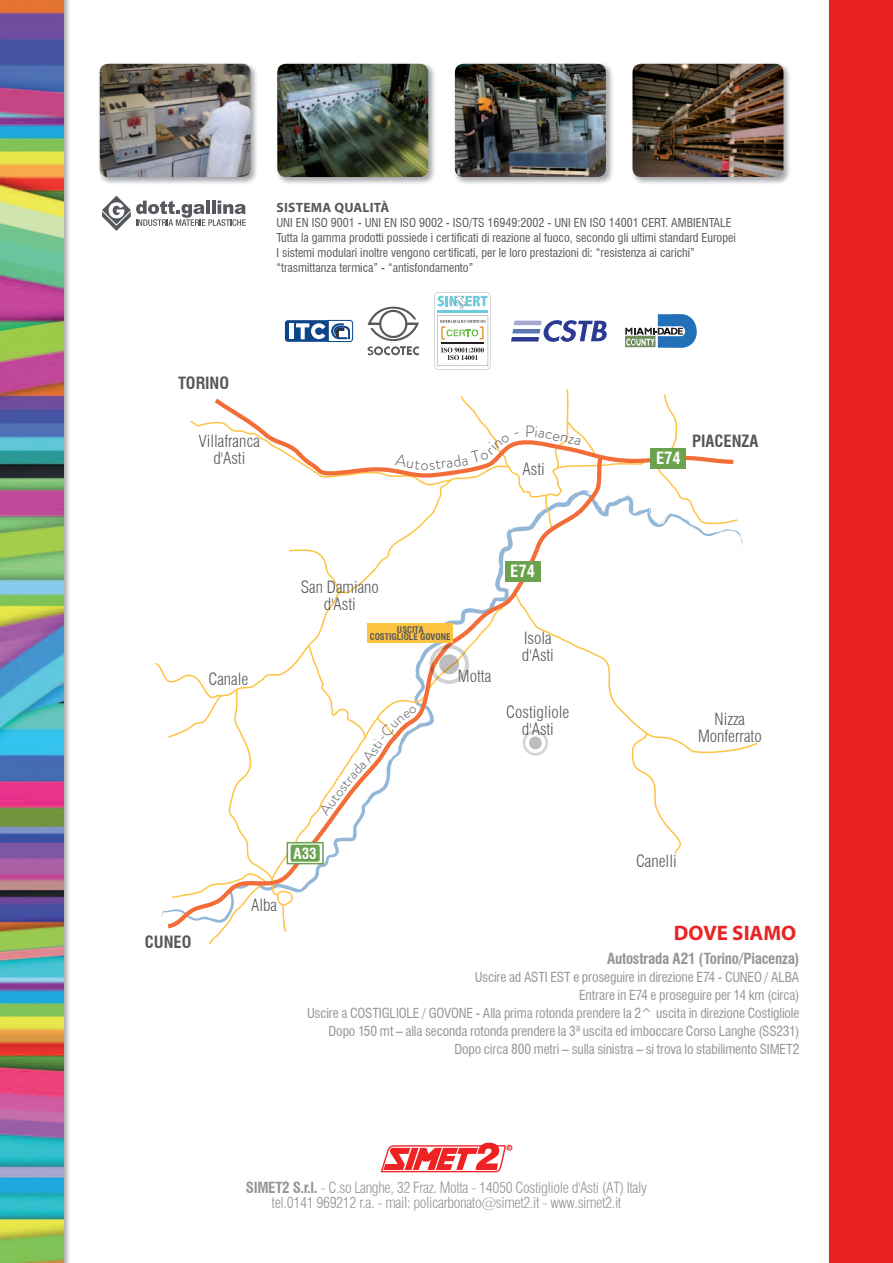
<style>
.page{position:relative;width:893px;height:1263px;background:#fff}
.page>*{position:absolute;margin:0;border:0;box-sizing:border-box;transform-origin:0 0}
.t1{font:700 21px "Myriad Pro";color:#e92323}
.t2{font:300 condensed 16.5px/16.5px "Swiss 721 BT";color:#57585a;text-align:center}
.t3{font:700 condensed 16.5px "Swiss 721 BT";color:#57585a}
.t4{font:700 condensed 16.5px "Swiss 721 BT";color:#fff}
.t5{font:300 16.5px "Brandon Grotesque";color:#57585a}
.t6{font:300 condensed 16.5px "Swiss 721 BT";color:#4e4f50}
.t7{font:300 condensed 15px/15px "Swiss 721 BT";letter-spacing:-.025em;color:#939598;text-align:center}
.t8{font:700 condensed 15px "Swiss 721 BT";letter-spacing:-.015em;color:#939598}
.t9{font:700 condensed 15px "Swiss 721 BT";color:#fff}
.t10{font:condensed 13.5px/18px "Swiss 721 BT";letter-spacing:-.01em;color:#939598;text-align:right}
.t11{font:700 13.5px "Myriad Pro";letter-spacing:.02em;color:#57585a}
.t12{font:condensed 12px/15px "Swiss 721 BT";color:#57585a}
.t13{font:700 condensed 9px/7.6px "Swiss 721 BT";color:#57585a;text-align:center}
.s1{color:#4e4f50}
.s2{font-weight:700}
</style>
<div class="page">
<svg style="left:381px;top:1143px;width:131px;height:29px"></svg>
<img style="left:63px;top:0;width:7px;height:1263px">
<img style="left:0;top:0;width:63px;height:1263px">
<img style="left:828px;top:0;width:1px;height:1263px">
<div style="left:829px;top:0;width:64px;height:1263px;background:#e92323"></div>
<img style="left:454px;top:63px;width:159px;height:121px">
<img style="left:455px;top:64px;width:151px;height:113px;border-radius:9px">
<img style="left:99px;top:63px;width:158px;height:121px">
<img style="left:100px;top:64px;width:151px;height:113px;border-radius:9px">
<img style="left:632px;top:63px;width:158px;height:121px">
<img style="left:632px;top:64px;width:151px;height:113px;border-radius:9px">
<img style="left:277px;top:63px;width:158px;height:121px">
<img style="left:277px;top:64px;width:151px;height:113px;border-radius:9px">
<svg style="left:102px;top:196px;width:144px;height:35px"></svg>
<svg style="left:367px;top:307px;width:52px;height:49px"></svg>
<svg style="left:435px;top:293px;width:55px;height:76px"></svg>
<hr style="left:437px;top:310px;width:51px;height:3px;background:#6cccdc">
<svg style="left:625px;top:314px;width:72px;height:34px"></svg>
<svg style="left:285px;top:320px;width:68px;height:22px"></svg>
<svg style="left:511px;top:320px;width:96px;height:22px"></svg>
<svg style="left:289px;top:530px;width:266px;height:200px"></svg>
<svg style="left:429px;top:645px;width:40px;height:39px"></svg>
<svg style="left:514px;top:593px;width:243px;height:261px"></svg>
<div style="left:529px;top:736px;width:13px;height:13px;background:#bcbdc0;border-radius:50%"></div>
<div style="left:505px;top:561px;width:35px;height:21px;background:#6aa24e"></div>
<div style="left:368px;top:623px;width:85px;height:20px;background:#fec340"></div>
<svg style="left:190px;top:389px;width:547px;height:141px"></svg>
<svg style="left:168px;top:645px;width:249px;height:299px"></svg>
<p class="t11" style="left:277px;top:202px;width:114px">SISTEMA QUALITÀ</p>
<p class="t12" style="left:276px;top:215px;width:461px">UNI EN ISO 9001 - UNI EN ISO 9002 - ISO/TS 16949:2002 - UNI EN ISO 14001 CERT. AMBIENTALE Tutta la gamma prodotti possiede i certificati di reazione al fuoco, secondo gli ultimi standard Europei I sistemi modulari inoltre vengono certificati, per le loro prestazioni di: “resistenza ai carichi” “trasmittanza termica” - “antisfondamento”</p>
<p class="t3" style="left:178px;top:374px;width:53px">TORINO</p>
<p class="t2" style="left:199px;top:433px;width:63px">Villafranca d'Asti</p>
<p class="t2" style="left:208px;top:670px;width:41px">Canale</p>
<p class="t5" style="left:547px;top:427px;width:31px;rotate:11deg">cenz</p>
<p class="t2" style="left:523px;top:461px;width:24px">Asti</p>
<p class="t2" style="left:301px;top:579px;width:80px">San Damiano d'Asti</p>
<p class="t13" style="left:370px;top:626px;width:82px">USCITA<br>COSTIGLIOLE GOVONE</p>
<p class="t2" style="left:458px;top:668px;width:35px"><span class="s1">M</span>otta</p>
<p class="t4" style="left:510px;top:561px;width:26px">E74</p>
<p class="t2" style="left:522px;top:630px;width:34px;text-align:left">Isola d'Asti</p>
<p class="t2" style="left:506px;top:704px;width:65px">Costigliole ' ti</p>
<p class="t6" style="left:522px;top:719px;width:26px">dAs</p>
<p class="t4" style="left:656px;top:448px;width:26px">E74</p>
<p class="t3" style="left:692px;top:431px;width:68px">PIACENZA</p>
<p class="t2" style="left:698px;top:711px;width:65px">Nizza<br>Monferrato</p>
<p class="t9" style="left:294px;top:844px;width:25px">A33</p>
<p class="t2" style="left:636px;top:853px;width:42px">Canelli</p>
<p class="t3" style="left:145px;top:932px;width:48px">CUNEO</p>
<p class="t2" style="left:251px;top:897px;width:28px">Alba</p>
<h1 class="t1" style="left:674px;top:925px;width:124px">DOVE SIAMO</h1>
<p class="t8" style="left:607px;top:949px;width:194px">Autostrada A21 (Torino/Piacenza)</p>
<p class="t10" style="left:307px;top:968px;width:494px">Uscire ad ASTI EST e proseguire in direzione E74 - CUNEO / ALBA<br>Entrare in E74 e proseguire per 14 km (circa)<br>Uscire a COSTIGLIOLE / GOVONE - Alla prima rotonda prendere la 2^ uscita in direzione Costigliole Dopo 150 mt – alla seconda rotonda prendere la 3ª uscita ed imboccare Corso Langhe (SS231)<br>Dopo circa 800 metri – sulla sinistra – si trova lo stabilimento SIMET2</p>
<p class="t7" style="left:246px;top:1180px;width:403px"><span class="s2">SIMET2 S.r.l.</span> - C.so Langhe, 32 Fraz. Motta - 14050 Costigliole d'Asti (AT) Italy tel.0141 969212 r.a. - mail: policarbonato@simet2.it - www.simet2.it</p>
</div>
